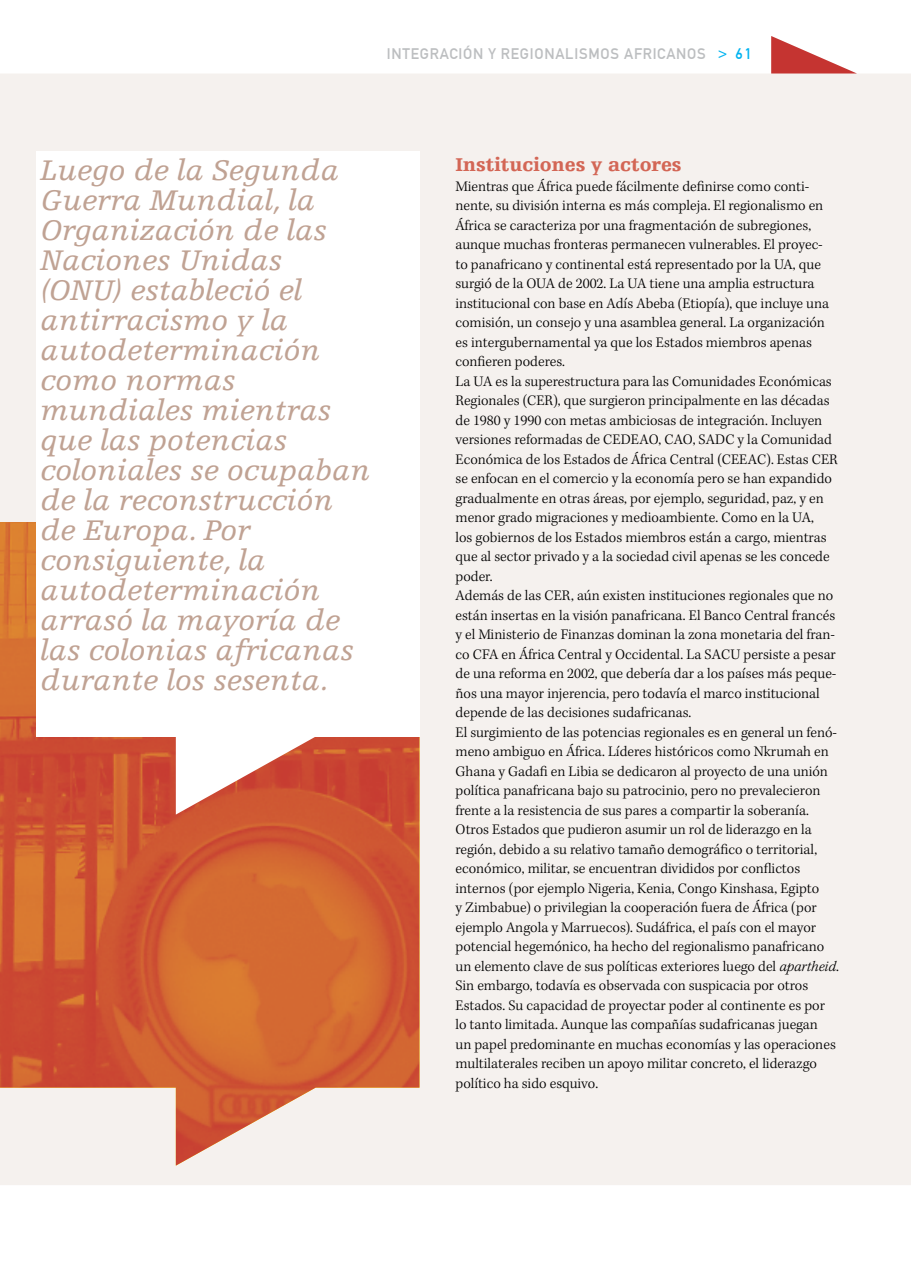
<style>
.page{position:relative;width:911px;height:1263px;background:#fff}
.page>*{position:absolute;margin:0;border:0;box-sizing:border-box;transform-origin:0 0}
.t1{font:italic 30px/30px "Egyptienne F";color:#c0a293}
.t2{font:900 19.5px "Egyptienne F";color:#d36655}
.t3{font:300 15px/19.5px "Kepler Std";color:#000}
.t4{font:15px "DIN1451 Mittelschrift";letter-spacing:.05em;color:#bcbec0}
.s1{color:#00b3f0}
.s2{font-style:italic}
</style>
<div class="page">
<div style="left:0;top:74px;width:911px;height:1111px;background:#f5f1ee"></div>
<svg style="left:771px;top:36px;width:86px;height:38px"></svg>
<img style="left:0;top:522px;width:419px;height:644px">
<div style="left:36px;top:152px;width:383px;height:584px;background:#fff"></div>
<svg style="left:176px;top:737px;width:140px;height:78px"></svg>
<p class="t4" style="left:387px;top:45px;width:367px">INTEGRACIÓN Y REGIONALISMOS AFRICANOS <span class="s1">&gt; 61</span></p>
<p class="t1" style="left:40px;top:156px;width:332px">Luego de la Segunda<br>Guerra Mundial, la<br>Organización de las<br>Naciones Unidas (ONU) estableció el antirracismo y la autodeterminación como normas mundiales mientras que las potencias coloniales se ocupaban de la reconstrucción de Europa. Por consiguiente, la autodeterminación arrasó la mayoría de las colonias africanas durante los sesenta.</p>
<h2 class="t2" style="left:455px;top:154px;width:228px">Instituciones y actores</h2>
<p class="t3" style="left:455px;top:177px;width:385px">Mientras que África puede fácilmente definirse como conti&shy;nente, su división interna es más compleja. El regionalismo en África se caracteriza por una fragmentación de subregiones, aunque muchas fronteras permanecen vulnerables. El proyec&shy;to panafricano y continental está representado por la UA, que surgió de la OUA de 2002. La UA tiene una amplia estructura institucional con base en Adís Abeba (Etiopía), que incluye una comisión, un consejo y una asamblea general. La organización es intergubernamental ya que los Estados miembros apenas confieren poderes.<br>La UA es la superestructura para las Comunidades Económicas Regionales (CER), que surgieron principalmente en las décadas de 1980 y 1990 con metas ambiciosas de integración. Incluyen versiones reformadas de CEDEAO, CAO, SADC y la Comunidad Económica de los Estados de África Central (CEEAC). Estas CER se enfocan en el comercio y la economía pero se han expandido gradualmente en otras áreas, por ejemplo, seguridad, paz, y en menor grado migraciones y medioambiente. Como en la UA,<br>los gobiernos de los Estados miembros están a cargo, mientras que al sector privado y a la sociedad civil apenas se les concede poder.<br>Además de las CER, aún existen instituciones regionales que no están insertas en la visión panafricana. El Banco Central francés y el Ministerio de Finanzas dominan la zona monetaria del fran&shy;co CFA en África Central y Occidental. La SACU persiste a pesar de una reforma en 2002, que debería dar a los países más peque&shy;ños una mayor injerencia, pero todavía el marco institucional depende de las decisiones sudafricanas.<br>El surgimiento de las potencias regionales es en general un fenó&shy;meno ambiguo en África. Líderes históricos como Nkrumah en Ghana y Gadafi en Libia se dedicaron al proyecto de una unión política panafricana bajo su patrocinio, pero no prevalecieron frente a la resistencia de sus pares a compartir la soberanía.<br>Otros Estados que pudieron asumir un rol de liderazgo en la región, debido a su relativo tamaño demográfico o territorial, económico, militar, se encuentran divididos por conflictos internos (por ejemplo Nigeria, Kenia, Congo Kinshasa, Egipto<br>y Zimbabue) o privilegian la cooperación fuera de África (por ejemplo Angola y Marruecos). Sudáfrica, el país con el mayor potencial hegemónico, ha hecho del regionalismo panafricano un elemento clave de sus políticas exteriores luego del <span class="s2">apartheid</span>.<br>Sin embargo, todavía es observada con suspicacia por otros Estados. Su capacidad de proyectar poder al continente es por lo tanto limitada. Aunque las compañías sudafricanas juegan<br>un papel predominante en muchas economías y las operaciones multilaterales reciben un apoyo militar concreto, el liderazgo político ha sido esquivo.</p>
</div>
